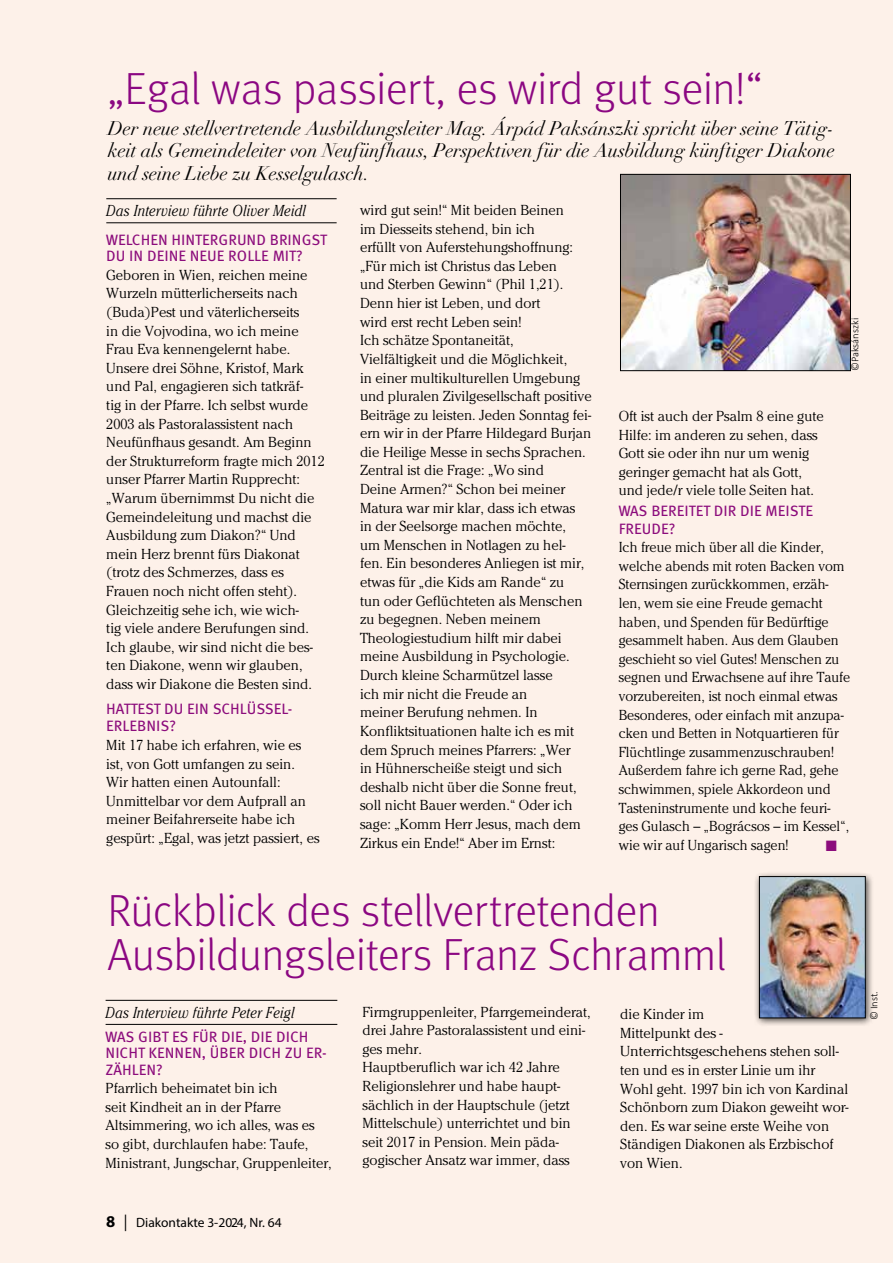
<style>
.page{position:relative;width:893px;height:1263px;background:#fdf1e9}
.page>*{position:absolute;margin:0;border:0;box-sizing:border-box;transform-origin:0 0}
.t1{font:300 45px/43.5px "Meta OT";letter-spacing:-.015em;color:#8b0782}
.t2{font:italic 19.5px/22.5px "Didot LT Std";letter-spacing:-.005em;color:#000;text-align:justify}
.t3{font:italic 300 15.75px "Cheltenham Std";letter-spacing:.015em;color:#000;scale:.88 1}
.t4{font:15px/16.2px "Meta Book Caps";color:#8c0c7c}
.t5{font:300 14.4px/18.6px "Cheltenham Std";color:#000}
.t6{font:13.5px "Myriad Pro";color:#000}
.t7{font:300 10.5px "Calibri";color:#000}
.s1{font-weight:700;font-size:16.5px}
.s2{font-family:"Minion Pro";font-size:16.5px}
</style>
<div class="page">
<hr style="left:106px;top:198px;width:231px;height:1px;background:#000">
<hr style="left:106px;top:222px;width:231px;height:1px;background:#000">
<img style="left:622px;top:176px;width:227px;height:193px">
<div style="left:620px;top:174px;width:231px;height:197px;border:1px solid #000"></div>
<hr style="left:106px;top:1000px;width:231px;height:1px;background:#000">
<hr style="left:106px;top:1024px;width:231px;height:1px;background:#000">
<div style="left:754px;top:871px;width:121px;height:156px;background:#000;opacity:.75"></div>
<img style="left:761px;top:878px;width:102px;height:138px">
<div style="left:759px;top:876px;width:106px;height:142px;border:1px solid #000"></div>
<h1 class="t1" style="left:108px;top:67px;width:656px">„Egal was passiert, es wird gut sein!“</h1>
<h2 class="t2" style="left:108px;top:117px;width:729px">Der neue stellvertretende Ausbildungsleiter Mag. Árpád Paksánszki spricht über seine Tätig&shy;keit als Gemeindeleiter von Neufünfhaus, Perspektiven für die Ausbildung künftiger Diakone und seine Liebe zu Kesselgulasch.</h2>
<p class="t3" style="left:106px;top:202px;width:228px">Das Interview führte Oliver Meidl</p>
<p class="t4" style="left:106px;top:231px;width:222px">WELCHEN HINTERGRUND BRINGST<br>DU IN DEINE NEUE ROLLE MIT?</p>
<p class="t5" style="left:106px;top:265px;width:220px">Geboren in Wien, reichen meine<br>Wurzeln mütterlicherseits nach (Buda)Pest und väterlicherseits<br>in die Vojvodina, wo ich meine<br>Frau Eva kennengelernt habe.<br>Unsere drei Söhne, Kristof, Mark und Pal, engagieren sich tatkräf-<br>tig in der Pfarre. Ich selbst wurde<br>2003 als Pastoralassistent nach<br>Neufünfhaus gesandt. Am Beginn der Strukturreform fragte mich 2012 unser Pfarrer Martin Rupprecht: „Warum übernimmst Du nicht die<br>Gemeindeleitung und machst die<br>Ausbildung zum Diakon?“ Und mein Herz brennt fürs Diakonat (trotz des Schmerzes, dass es<br>Frauen noch nicht offen steht).<br>Gleichzeitig sehe ich, wie wich-<br>tig viele andere Berufungen sind.<br>Ich glaube, wir sind nicht die bes&shy;ten Diakone, wenn wir glauben, dass wir Diakone die Besten sind.</p>
<p class="t4" style="left:106px;top:699px;width:188px;line-height:17.9px">HATTEST DU EIN SCHLÜSSEL-<br>ERLEBNIS?</p>
<p class="t5" style="left:106px;top:736px;width:215px">Mit 17 habe ich erfahren, wie es ist, von Gott umfangen zu sein.<br>Wir hatten einen Autounfall:<br>Unmittelbar vor dem Aufprall an meiner Beifahrerseite habe ich gespürt: „Egal, was jetzt passiert, es</p>
<p class="t5" style="left:360px;top:201px;width:233px">wird gut sein!“ Mit beiden Beinen<br>im Diesseits stehend, bin ich<br>erfüllt von Auferstehungshoffnung: „Für mich ist Christus das Leben<br>und Sterben Gewinn“ (Phil 1,21).<br>Denn hier ist Leben, und dort<br>wird erst recht Leben sein!<br>Ich schätze Spontaneität, Vielfältigkeit und die Möglichkeit,<br>in einer multikulturellen Umgebung und pluralen Zivilgesellschaft positive Beiträge zu leisten. Jeden Sonntag fei&shy;ern wir in der Pfarre Hildegard Burjan die Heilige Messe in sechs Sprachen.<br>Zentral ist die Frage: „Wo sind<br>Deine Armen?“ Schon bei meiner Matura war mir klar, dass ich etwas<br>in der Seelsorge machen möchte,<br>um Menschen in Notlagen zu hel&shy;fen. Ein besonderes Anliegen ist mir, etwas für „die Kids am Rande“ zu<br>tun oder Geflüchteten als Menschen zu begegnen. Neben meinem Theologiestudium hilft mir dabei meine Ausbildung in Psychologie.<br>Durch kleine Scharmützel lasse<br>ich mir nicht die Freude an<br>meiner Berufung nehmen. In Konfliktsituationen halte ich es mit dem Spruch meines Pfarrers: „Wer<br>in Hühnerscheiße steigt und sich deshalb nicht über die Sonne freut, soll nicht Bauer werden.“ Oder ich sage: „Komm Herr Jesus, mach dem Zirkus ein Ende!“ Aber im Ernst:</p>
<p class="t7" style="left:848px;top:371px;width:54px;rotate:-90deg">©Paksánszki</p>
<p class="t5" style="left:619px;top:407px;width:207px">Oft ist auch der Psalm 8 eine gute<br>Hilfe: im anderen zu sehen, dass<br>Gott sie oder ihn nur um wenig geringer gemacht hat als Gott, und jede/r viele tolle Seiten hat.</p>
<p class="t4" style="left:619px;top:501px;width:196px;line-height:17.9px">WAS BEREITET DIR DIE MEISTE<br>FREUDE?</p>
<p class="t5" style="left:619px;top:538px;width:233px">Ich freue mich über all die Kinder, welche abends mit roten Backen vom Sternsingen zurückkommen, erzäh&shy;len, wem sie eine Freude gemacht haben, und Spenden für Bedürftige gesammelt haben. Aus dem Glauben geschieht so viel Gutes! Menschen zu segnen und Erwachsene auf ihre Taufe vorzubereiten, ist noch einmal etwas Besonderes, oder einfach mit anzupa&shy;cken und Betten in Notquartieren für Flüchtlinge zusammenzuschrauben!<br>Außerdem fahre ich gerne Rad, gehe schwimmen, spiele Akkordeon und Tasteninstrumente und koche feuri&shy;ges Gulasch – „Bográcsos – im Kessel“, wie wir auf Ungarisch sagen!</p>
<h1 class="t1" style="left:107px;top:890px;width:620px">Rückblick des stellvertretenden<br>Ausbildungsleiters Franz Schramml</h1>
<p class="t5" style="left:620px;top:1005px;width:230px">die Kinder im<br>Mittelpunkt des -<br>Unterrichtsgeschehens stehen soll&shy;ten und es in erster Linie um ihr<br>Wohl geht. 1997 bin ich von Kardinal<br>Schönborn zum Diakon geweiht wor&shy;den. Es war seine erste Weihe von<br>Ständigen Diakonen als Erzbischof von Wien.</p>
<p class="t3" style="left:106px;top:1003px;width:216px">Das Interview führte Peter Feigl</p>
<p class="t4" style="left:106px;top:1029px;width:223px">WAS GIBT ES FÜR DIE, DIE DICH<br>NICHT KENNEN, ÜBER DICH ZU ER-<br>ZÄHLEN?</p>
<p class="t5" style="left:106px;top:1079px;width:228px">Pfarrlich beheimatet bin ich<br>seit Kindheit an in der Pfarre Altsimmering, wo ich alles, was es so gibt, durchlaufen habe: Taufe, Ministrant, Jungschar, Gruppenleiter,</p>
<p class="t5" style="left:362px;top:1002px;width:230px">Firmgruppenleiter, Pfarrgemeinderat, drei Jahre Pastoralassistent und eini&shy;ges mehr.<br>Hauptberuflich war ich 42 Jahre<br>Religionslehrer und habe haupt&shy;sächlich in der Hauptschule (jetzt<br>Mittelschule) unterrichtet und bin seit 2017 in Pension. Mein päda&shy;gogischer Ansatz war immer, dass</p>
<p class="t7" style="left:867px;top:1020px;width:30px;rotate:-90deg">© Inst.</p>
<p class="t6" style="left:106px;top:1214px;width:177px"><span class="s1">8</span> <span class="s2">|</span> Diakontakte 3-2024, Nr. 64</p>
</div>
